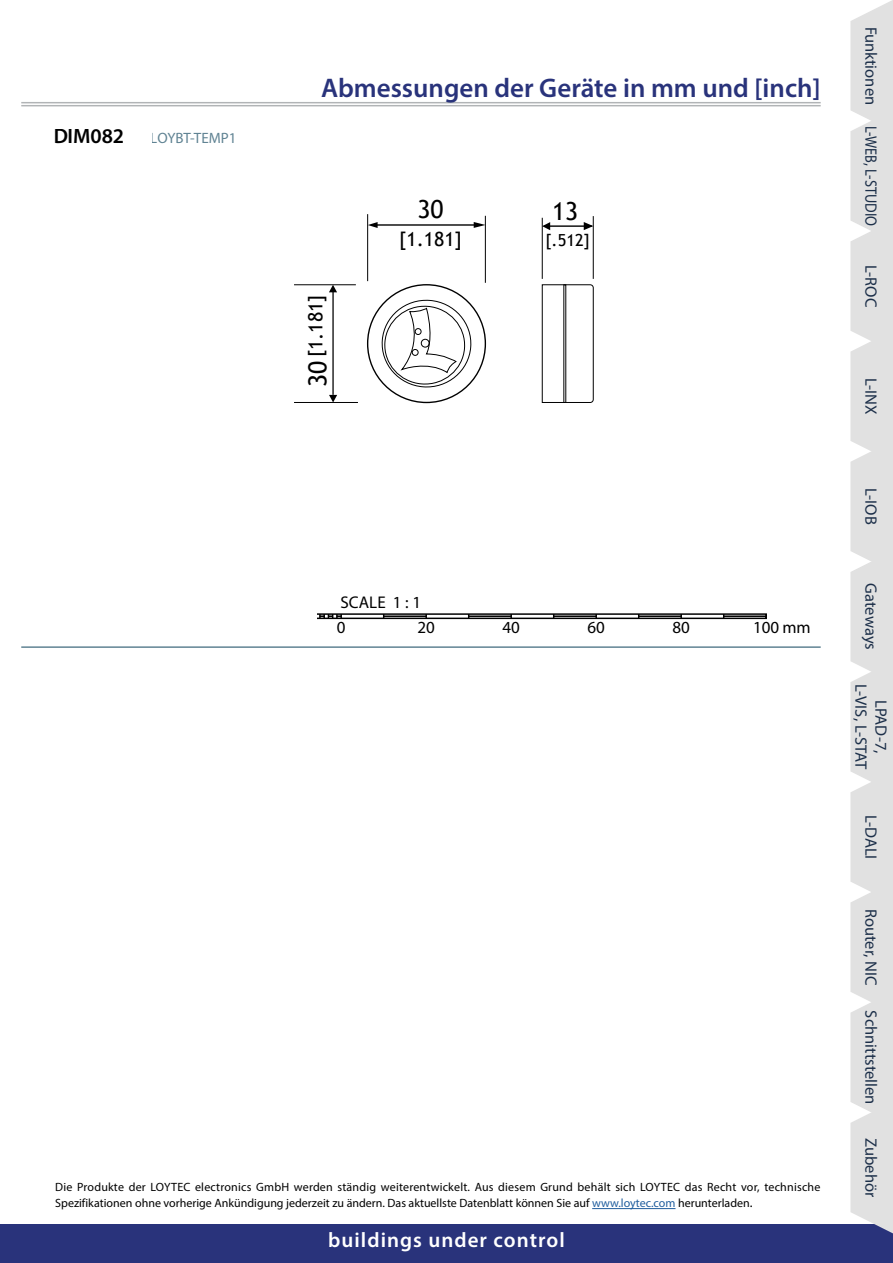
<style>
.page{position:relative;width:893px;height:1263px;background:#fff}
.page>*{position:absolute;margin:0;border:0;box-sizing:border-box;transform-origin:0 0}
.t1{font:600 27px "Myriad Pro";color:#29337b}
.t2{font:24.9px "Trebuchet MS";color:#000}
.t3{font:600 21px "Myriad Pro";letter-spacing:.05em;color:#fff}
.t4{font:600 21px "Myriad Pro";color:#000}
.t5{font:19.65px "Trebuchet MS";color:#000}
.t6{font:16.95px/24.8px "Myriad";color:#000}
.t7{font:16.65px "Trebuchet MS";color:#000}
.t8{font:16.5px/19.8px "Myriad Pro";color:#1c2f49;text-align:center}
.t9{font:16.5px "Myriad Pro";color:#1c2f49;scale:.87 1}
.t10{font:15px "Myriad Pro";letter-spacing:-.005em;color:#608393}
.t11{font:12px/16.2px "Myriad Pro";letter-spacing:.005em;color:#000}
.s1{font-size:24.9px}
.s2{color:#215e9e}
.s3{font-size:13.5px}
</style>
<div class="page">
<div style="left:0;top:1225px;width:893px;height:38px;background:#29337b"></div>
<hr style="left:21px;top:102px;width:800px;height:1px;background:#b1b4b6">
<hr style="left:21px;top:105px;width:800px;height:1px;background:#b1b4b6">
<svg style="left:850px;top:0;width:43px;height:1234px;background:#e1e1e2"></svg>
<hr style="left:21px;top:646px;width:800px;height:2px;background:#608393">
<svg style="left:318px;top:613px;width:449px;height:6px"></svg>
<hr style="left:542px;top:218px;width:1px;height:61px;background:#000">
<hr style="left:593px;top:216px;width:1px;height:63px;background:#000">
<hr style="left:544px;top:225px;width:48px;height:2px;background:#000">
<svg style="left:584px;top:222px;width:9px;height:8px"></svg>
<svg style="left:542px;top:222px;width:8px;height:8px"></svg>
<hr style="left:367px;top:214px;width:1px;height:67px;background:#000">
<hr style="left:485px;top:216px;width:1px;height:67px;background:#000">
<hr style="left:372px;top:224px;width:109px;height:2px;background:#000">
<svg style="left:474px;top:222px;width:11px;height:6px"></svg>
<svg style="left:368px;top:222px;width:10px;height:6px"></svg>
<hr style="left:294px;top:284px;width:62px;height:1px;background:#000">
<hr style="left:294px;top:402px;width:64px;height:1px;background:#000">
<hr style="left:332px;top:290px;width:2px;height:105px;background:#000">
<svg style="left:329px;top:285px;width:8px;height:7px"></svg>
<svg style="left:329px;top:395px;width:8px;height:7px"></svg>
<svg style="left:380px;top:299px;width:93px;height:90px"></svg>
<div style="left:421px;top:339px;width:8px;height:8px;border:1px solid #000;border-radius:50%"></div>
<div style="left:415px;top:328px;width:6px;height:7px;border:1px solid #000;border-radius:50%"></div>
<div style="left:412px;top:349px;width:6px;height:7px;border:1px solid #000;border-radius:50%"></div>
<svg style="left:542px;top:284px;width:52px;height:119px"></svg>
<hr style="left:592px;top:1208px;width:83px;height:1px;background:#215e9e">
<h3 class="t4" style="left:53px;top:123px;width:73px">DIM082</h3>
<p class="t10" style="left:151px;top:129px;width:87px">LOYBT-TEMP1</p>
<h1 class="t1" style="left:321px;top:71px;width:501px">Abmessungen der Geräte in mm und [inch]</h1>
<p class="t5" style="left:303px;top:387px;width:94px;rotate:-90deg"><span class="s1">30</span> [1.181]</p>
<p class="t2" style="left:417px;top:194px;width:28px">30</p>
<p class="t5" style="left:399px;top:227px;width:64px">[1.181]</p>
<p class="t2" style="left:552px;top:196px;width:28px">13</p>
<p class="t7" style="left:545px;top:229px;width:46px">[.512]</p>
<p class="t6" style="left:337px;top:590px;width:86px">SCALE 1 : 1<br>0</p>
<p class="t6" style="left:417px;top:615px;width:19px">20</p>
<p class="t6" style="left:502px;top:615px;width:19px">40</p>
<p class="t6" style="left:587px;top:615px;width:19px">60</p>
<p class="t6" style="left:672px;top:615px;width:19px">80</p>
<p class="t6" style="left:753px;top:615px;width:59px">100 mm</p>
<p class="t11" style="left:55px;top:1179px;width:767px">Die Produkte der LOYTEC electronics GmbH werden ständig weiterentwickelt. Aus diesem Grund behält sich LOYTEC das Recht vor, technische<br>Spezifikationen ohne vorherige Ankündigung jederzeit zu ändern. Das aktuellste Datenblatt können Sie auf <span class="s2">www.loytec.com</span> herunterladen<span class="s3">.</span></p>
<h3 class="t3" style="left:328px;top:1227px;width:238px">buildings under control</h3>
<h3 class="t8" style="left:881px;top:27px;width:80px;rotate:90deg">Funktionen</h3>
<h3 class="t9" style="left:881px;top:126px;width:117px;rotate:90deg">L‑WEB, L‑STUDIO</h3>
<h3 class="t8" style="left:881px;top:265px;width:44px;rotate:90deg">L‑ROC</h3>
<h3 class="t8" style="left:881px;top:378px;width:38px;rotate:90deg">L‑INX</h3>
<h3 class="t8" style="left:881px;top:488px;width:38px;rotate:90deg">L‑IOB</h3>
<h3 class="t8" style="left:881px;top:583px;width:68px;rotate:90deg">Gateways</h3>
<h3 class="t8" style="left:891px;top:684px;width:87px;rotate:90deg">LPAD-7,<br>L‑VIS, L-STAT</h3>
<h3 class="t8" style="left:881px;top:814px;width:46px;rotate:90deg">L‑DALI</h3>
<h3 class="t8" style="left:881px;top:909px;width:78px;rotate:90deg">Router, NIC</h3>
<h3 class="t8" style="left:881px;top:1010px;width:96px;rotate:90deg">Schnittstellen</h3>
<h3 class="t8" style="left:881px;top:1138px;width:61px;rotate:90deg">Zubehör</h3>
</div>
